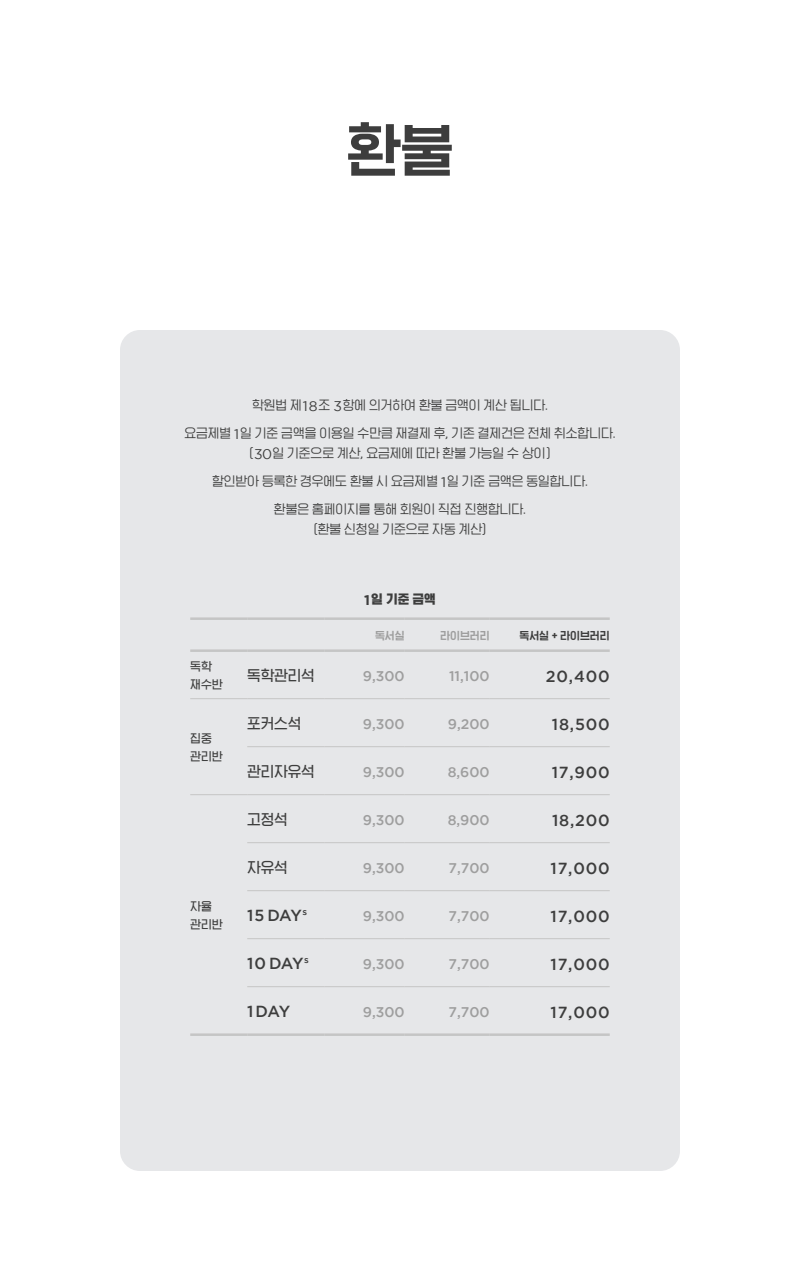
<style>
.page{position:relative;width:800px;height:1280px;background:#fff}
.page>*{position:absolute;margin:0;border:0;box-sizing:border-box;transform-origin:0 0}
.t1{font:60px "HGG Gothicssi 80 g";color:#3d3d3d}
.t2{font:500 16px "Gotham";letter-spacing:.05em;color:#3d3d3d}
.t3{font:15px "HGG Gothicssi 60 g";color:#3d3d3d}
.t4{font:500 14px "Gotham";color:#9e9e9e}
.t5{font:13px/20px "HGG Gothicssi 40 g";color:#3d3d3d;text-align:center}
.t6{font:13px "HGG Gothicssi 99 g";color:#3d3d3d}
.t7{font:12px "HGG Gothicssi 60 g";color:#3d3d3d}
.t8{font:11px "HGG Gothicssi 80 g";color:#3d3d3d}
.t9{font:11px "HGG Gothicssi 80 g";color:#9e9e9e}
.s1{font-family:"Gotham";font-size:14px}
.s2{font-family:"Gotham";font-weight:700;font-size:14px}
</style>
<div class="page">
<div style="left:120px;top:330px;width:560px;height:841px;background:#e6e7e9;border-radius:20px"></div>
<hr style="left:190px;top:617px;width:57px;height:3px;background:#c5c5c5">
<hr style="left:247px;top:617px;width:77px;height:3px;background:#c5c5c5">
<hr style="left:324px;top:617px;width:81px;height:3px;background:#c5c5c5">
<hr style="left:405px;top:617px;width:85px;height:3px;background:#c5c5c5">
<hr style="left:490px;top:617px;width:120px;height:3px;background:#c5c5c5">
<hr style="left:190px;top:649px;width:57px;height:3px;background:#c5c5c5">
<hr style="left:247px;top:649px;width:77px;height:3px;background:#c5c5c5">
<hr style="left:324px;top:649px;width:81px;height:3px;background:#c5c5c5">
<hr style="left:405px;top:649px;width:85px;height:3px;background:#c5c5c5">
<hr style="left:490px;top:649px;width:120px;height:3px;background:#c5c5c5">
<hr style="left:190px;top:794px;width:57px;height:1px;background:#c5c5c5">
<hr style="left:190px;top:1033px;width:57px;height:3px;background:#c5c5c5">
<hr style="left:247px;top:746px;width:77px;height:1px;background:#c5c5c5">
<hr style="left:324px;top:746px;width:81px;height:1px;background:#c5c5c5">
<hr style="left:405px;top:746px;width:85px;height:1px;background:#c5c5c5">
<hr style="left:490px;top:746px;width:120px;height:1px;background:#c5c5c5">
<hr style="left:247px;top:794px;width:77px;height:1px;background:#c5c5c5">
<hr style="left:324px;top:794px;width:81px;height:1px;background:#c5c5c5">
<hr style="left:405px;top:794px;width:85px;height:1px;background:#c5c5c5">
<hr style="left:490px;top:794px;width:120px;height:1px;background:#c5c5c5">
<hr style="left:247px;top:842px;width:77px;height:1px;background:#c5c5c5">
<hr style="left:324px;top:842px;width:81px;height:1px;background:#c5c5c5">
<hr style="left:405px;top:842px;width:85px;height:1px;background:#c5c5c5">
<hr style="left:490px;top:842px;width:120px;height:1px;background:#c5c5c5">
<hr style="left:247px;top:890px;width:77px;height:1px;background:#c5c5c5">
<hr style="left:324px;top:890px;width:81px;height:1px;background:#c5c5c5">
<hr style="left:405px;top:890px;width:85px;height:1px;background:#c5c5c5">
<hr style="left:490px;top:890px;width:120px;height:1px;background:#c5c5c5">
<hr style="left:247px;top:938px;width:77px;height:1px;background:#c5c5c5">
<hr style="left:324px;top:938px;width:81px;height:1px;background:#c5c5c5">
<hr style="left:405px;top:938px;width:85px;height:1px;background:#c5c5c5">
<hr style="left:490px;top:938px;width:120px;height:1px;background:#c5c5c5">
<hr style="left:247px;top:1033px;width:77px;height:3px;background:#c5c5c5">
<hr style="left:324px;top:1033px;width:81px;height:3px;background:#c5c5c5">
<hr style="left:405px;top:1033px;width:85px;height:3px;background:#c5c5c5">
<hr style="left:490px;top:1033px;width:120px;height:3px;background:#c5c5c5">
<hr style="left:247px;top:986px;width:77px;height:1px;background:#c5c5c5">
<hr style="left:324px;top:986px;width:81px;height:1px;background:#c5c5c5">
<hr style="left:405px;top:986px;width:85px;height:1px;background:#c5c5c5">
<hr style="left:490px;top:986px;width:120px;height:1px;background:#c5c5c5">
<hr style="left:190px;top:698px;width:57px;height:1px;background:#c5c5c5">
<hr style="left:247px;top:698px;width:77px;height:1px;background:#c5c5c5">
<hr style="left:324px;top:698px;width:81px;height:1px;background:#c5c5c5">
<hr style="left:405px;top:698px;width:85px;height:1px;background:#c5c5c5">
<hr style="left:490px;top:698px;width:120px;height:1px;background:#c5c5c5">
<p class="t1" style="left:346px;top:118px;width:109px">환불</p>
<p class="t5" style="left:252px;top:396px;width:297px">학원법 제<span class="s1">18</span>조 <span class="s1">3</span>항에 의거하여 환불 금액이 계산 됩니다.</p>
<p class="t5" style="left:184px;top:424px;width:433px">요금제별 <span class="s1">1</span>일 기준 금액을 이용일 수만큼 재결제 후, 기존 결제건은 전체 취소합니다. (<span class="s1">30</span>일 기준으로 계산, 요금제에 따라 환불 가능일 수 상이)</p>
<p class="t5" style="left:212px;top:472px;width:377px">할인받아 등록한 경우에도 환불 시 요금제별 <span class="s1">1</span>일 기준 금액은 동일합니다.</p>
<p class="t5" style="left:274px;top:499px;width:254px">환불은 홈페이지를 통해 회원이 직접 진행합니다.</p>
<p class="t5" style="left:314px;top:519px;width:174px">(환불 신청일 기준으로 자동 계산)</p>
<p class="t7" style="left:190px;top:660px;width:23px">독학</p>
<p class="t7" style="left:190px;top:678px;width:34px">재수반</p>
<p class="t7" style="left:190px;top:732px;width:23px">집중</p>
<p class="t7" style="left:190px;top:750px;width:34px">관리반</p>
<p class="t7" style="left:190px;top:900px;width:23px">자율</p>
<p class="t7" style="left:190px;top:918px;width:34px">관리반</p>
<p class="t6" style="left:364px;top:592px;width:73px"><span class="s2">1</span>일 기준 금액</p>
<p class="t9" style="left:375px;top:629px;width:31px">독서실</p>
<p class="t9" style="left:440px;top:629px;width:51px">라이브러리</p>
<p class="t8" style="left:519px;top:629px;width:92px">독서실 + 라이브러리</p>
<p class="t3" style="left:247px;top:667px;width:69px">독학관리석</p>
<p class="t4" style="left:363px;top:668px;width:43px">9,300</p>
<p class="t4" style="left:449px;top:668px;width:42px">11,100</p>
<p class="t2" style="left:546px;top:667px;width:65px">20,400</p>
<p class="t3" style="left:247px;top:715px;width:55px">포커스석</p>
<p class="t4" style="left:363px;top:716px;width:43px">9,300</p>
<p class="t4" style="left:448px;top:716px;width:43px">9,200</p>
<p class="t2" style="left:552px;top:715px;width:59px">18,500</p>
<p class="t3" style="left:247px;top:763px;width:69px">관리자유석</p>
<p class="t4" style="left:363px;top:764px;width:43px">9,300</p>
<p class="t4" style="left:448px;top:764px;width:44px">8,600</p>
<p class="t2" style="left:552px;top:763px;width:60px">17,900</p>
<p class="t3" style="left:247px;top:811px;width:42px">고정석</p>
<p class="t4" style="left:363px;top:812px;width:43px">9,300</p>
<p class="t4" style="left:448px;top:812px;width:44px">8,900</p>
<p class="t2" style="left:552px;top:811px;width:59px">18,200</p>
<p class="t3" style="left:247px;top:859px;width:42px">자유석</p>
<p class="t4" style="left:363px;top:860px;width:43px">9,300</p>
<p class="t4" style="left:449px;top:860px;width:43px">7,700</p>
<p class="t2" style="left:551px;top:859px;width:61px">17,000</p>
<p class="t2" style="left:247px;top:906px;width:61px">15 DAY<sup>s</sup></p>
<p class="t4" style="left:363px;top:908px;width:43px">9,300</p>
<p class="t4" style="left:449px;top:908px;width:43px">7,700</p>
<p class="t2" style="left:551px;top:907px;width:61px">17,000</p>
<p class="t2" style="left:247px;top:954px;width:63px">10 DAY<sup>s</sup></p>
<p class="t4" style="left:363px;top:956px;width:43px">9,300</p>
<p class="t4" style="left:449px;top:956px;width:43px">7,700</p>
<p class="t2" style="left:551px;top:955px;width:61px">17,000</p>
<p class="t2" style="left:247px;top:1002px;width:44px">1 DAY</p>
<p class="t4" style="left:363px;top:1004px;width:43px">9,300</p>
<p class="t4" style="left:449px;top:1004px;width:43px">7,700</p>
<p class="t2" style="left:551px;top:1003px;width:61px">17,000</p>
</div>
